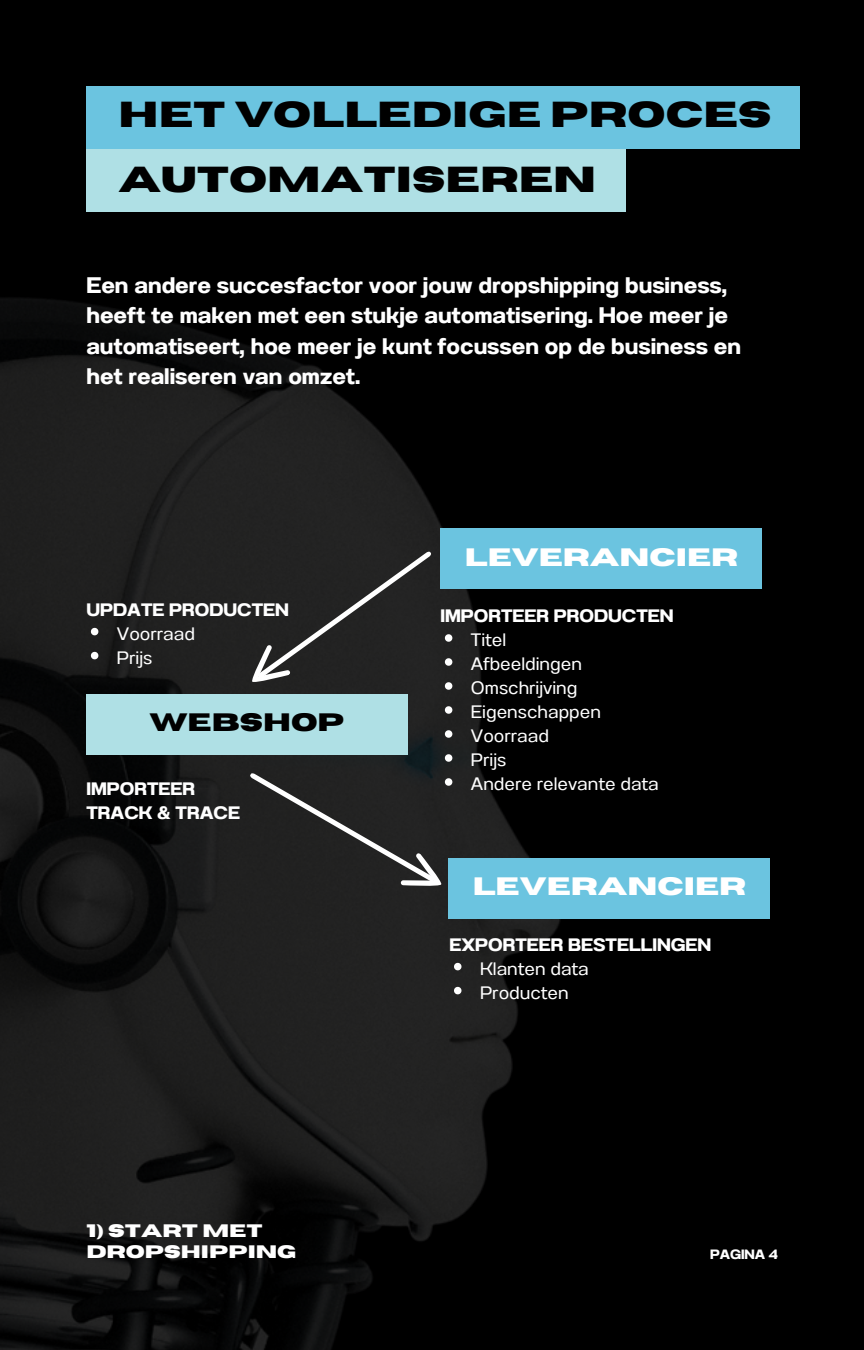
<style>
.page{position:relative;width:864px;height:1350px;background:#000}
.page>*{position:absolute;margin:0;border:0;box-sizing:border-box;transform-origin:0 0}
.t1{font:700 36px "Horizon";color:#000}
.t2{font:700 25.2px "Horizon";color:#fff}
.t3{font:700 25.2px "Horizon";color:#000}
.t4{font:22.5px/30.4px "Anantason Bold Wd 112";color:#fff}
.t5{font:18px "Anantason Wd 112";color:#fff}
.t6{font:18px/24.1px "Anantason Bold Wd 112";color:#fff}
.t7{font:700 18px/20.9px "Horizon";color:#fff}
.t8{font:13.5px "Anantason Bold Wd 112";color:#fff}
</style>
<div class="page">
<div style="left:86px;top:149px;width:539px;height:63px;background:#afe0e5"></div>
<div style="left:86px;top:86px;width:714px;height:63px;background:#6bc4e0"></div>
<img style="left:0;top:298px;width:560px;height:1052px">
<div style="left:440px;top:528px;width:322px;height:61px;background:#6bc4e0"></div>
<div style="left:86px;top:695px;width:322px;height:60px;background:#afe0e5"></div>
<div style="left:449px;top:858px;width:321px;height:60px;background:#6bc4e0"></div>
<div style="left:240px;top:550px;width:192px;height:145px;background:#232323"></div>
<svg style="left:445px;top:634px;width:7px;height:8px"></svg>
<svg style="left:445px;top:658px;width:7px;height:8px"></svg>
<svg style="left:445px;top:682px;width:7px;height:8px"></svg>
<svg style="left:445px;top:706px;width:7px;height:8px"></svg>
<svg style="left:445px;top:730px;width:7px;height:8px"></svg>
<svg style="left:445px;top:754px;width:7px;height:8px"></svg>
<svg style="left:249px;top:772px;width:203px;height:130px;background:#2e2f2f"></svg>
<svg style="left:454px;top:963px;width:7px;height:7px"></svg>
<svg style="left:454px;top:987px;width:7px;height:7px"></svg>
<svg style="left:91px;top:628px;width:7px;height:7px"></svg>
<svg style="left:91px;top:652px;width:7px;height:7px"></svg>
<h1 class="t1" style="left:119px;top:97px;width:654px">HET VOLLEDIGE PROCES</h1>
<p class="t1" style="left:119px;top:162px;width:479px">AUTOMATISEREN</p>
<p class="t4" style="left:86px;top:270px;width:656px">Een andere succesfactor voor jouw dropshipping business, heeft te maken met een stukje automatisering. Hoe meer je automatiseert, hoe meer je kunt focussen op de business en het realiseren van omzet.</p>
<h4 class="t6" style="left:86px;top:598px;width:204px">UPDATE PRODUCTEN</h4>
<h2 class="t5" style="left:117px;top:623px;width:79px">Voorraad</h2>
<h4 class="t5" style="left:117px;top:647px;width:37px">Prijs</h4>
<p class="t3" style="left:149px;top:710px;width:197px">WEBSHOP</p>
<p class="t6" style="left:86px;top:777px;width:155px">IMPORTEER<br>TRACK &amp; TRACE</p>
<h1 class="t7" style="left:86px;top:1220px;width:212px">1) START MET<br>DROPSHIPPING</h1>
<h4 class="t2" style="left:465px;top:545px;width:275px">LEVERANCIER</h4>
<h2 class="t6" style="left:440px;top:604px;width:235px">IMPORTEER PRODUCTEN</h2>
<p class="t5" style="left:471px;top:630px;width:37px">Titel</p>
<h4 class="t5" style="left:471px;top:654px;width:112px">Afbeeldingen</h4>
<h2 class="t5" style="left:471px;top:678px;width:108px">Omschrijving</h2>
<h4 class="t5" style="left:471px;top:702px;width:132px">Eigenschappen</h4>
<p class="t5" style="left:471px;top:726px;width:79px">Voorraad</p>
<p class="t5" style="left:471px;top:750px;width:37px">Prijs</p>
<p class="t5" style="left:471px;top:774px;width:189px">Andere relevante data</p>
<p class="t2" style="left:473px;top:874px;width:275px">LEVERANCIER</p>
<p class="t6" style="left:449px;top:933px;width:263px">EXPORTEER BESTELLINGEN</p>
<p class="t5" style="left:480px;top:958px;width:110px">Klanten data</p>
<p class="t5" style="left:480px;top:982px;width:90px">Producten</p>
<h3 class="t8" style="left:710px;top:1247px;width:69px">PAGINA 4</h3>
</div>
